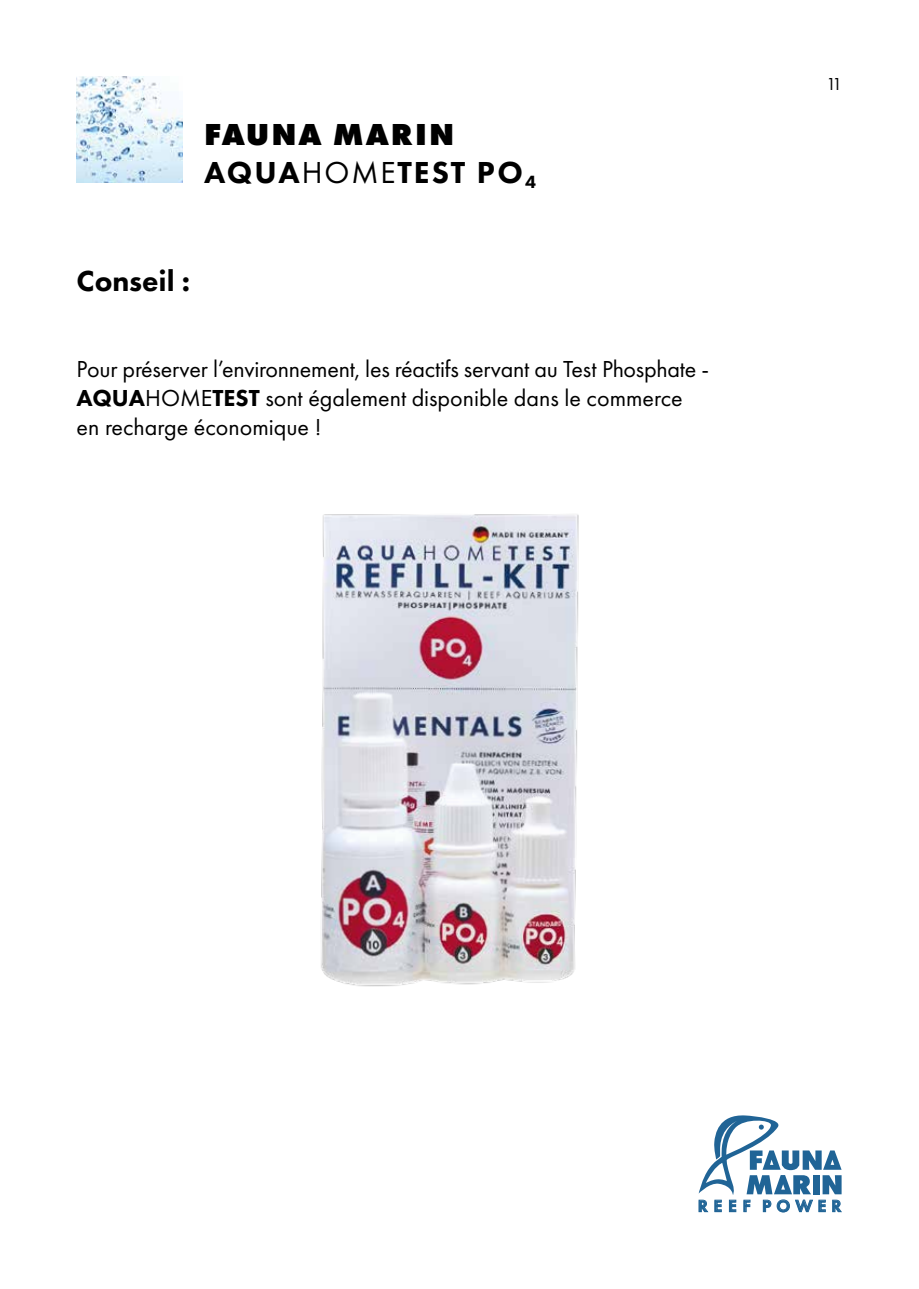
<style>
.page{position:relative;width:919px;height:1289px;background:#fff}
.page>*{position:absolute;margin:0;border:0;box-sizing:border-box;transform-origin:0 0}
.t1{font:800 31.5px/37.8px "Futura PT";letter-spacing:.06em;color:#000}
.t2{font:800 30px "Futura PT";color:#000}
.t3{font:24px/28.8px "Futura PT";color:#000}
.t4{font:18px "Futura PT";color:#000}
.t5{font:600 17.25px "Futura PT";letter-spacing:.31em;color:#206496}
.s1{font-style:inherit}
.s2{font-weight:400}
.s3{font-weight:800}
</style>
<div class="page">
<svg style="left:698px;top:1115px;width:143px;height:79px"></svg>
<img style="left:77px;top:77px;width:106px;height:106px">
<img style="left:321px;top:514px;width:258px;height:473px">
<h1 class="t1" style="left:204px;top:115px;width:333px">FAUNA MARIN<br><span class="s1">AQUA</span><span class="s2">HOME</span><span class="s1">TEST PO</span><sub>4</sub></h1>
<p class="t2" style="left:77px;top:262px;width:115px">Conseil :</p>
<p class="t3" style="left:77px;top:355px;width:634px">Pour préserver l’environnement, les réactifs servant au Test Phosphate -<br><span class="s3">AQUA</span>HOME<span class="s3">TEST</span> sont également disponible dans le commerce en recharge économique !</p>
<p class="t4" style="left:825px;top:74px;width:18px">11</p>
<p class="t5" style="left:697px;top:1195px;width:145px">REEF POWER</p>
</div>
